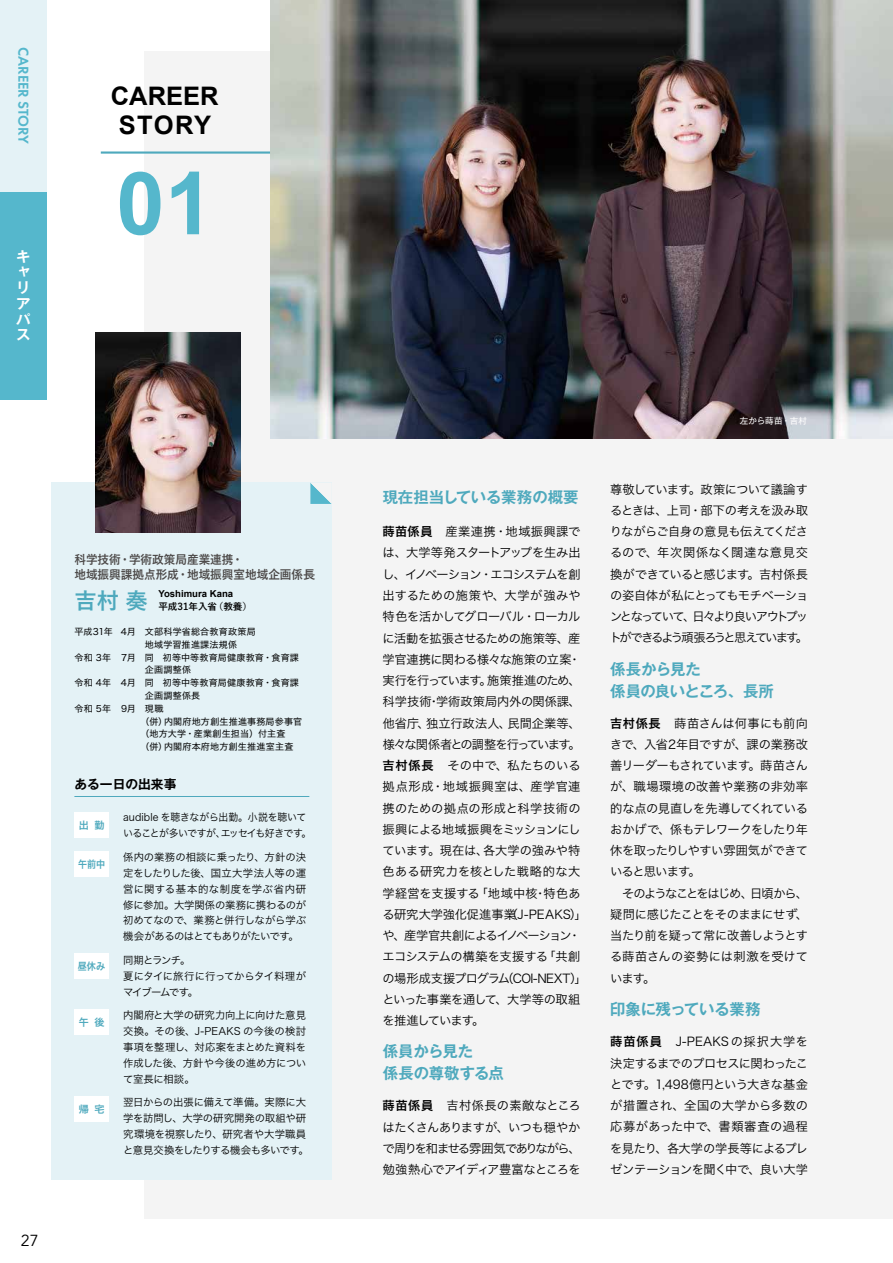
<style>
.page{position:relative;width:893px;height:1263px;background:#fff}
.page>*{position:absolute;margin:0;border:0;box-sizing:border-box;transform-origin:0 0}
.t1{font:700 87.15px "Arial";color:#55b7cc}
.t2{font:700 25.5px/28.7px "Arial";color:#000;text-align:center}
.t3{font:700 22.35px "Yu Go";color:#4ea9bd}
.t4{font:15.9px "Avenir";color:#000}
.t5{font:700 15.45px/22.4px "Gothic MB101 Pro De";letter-spacing:-.015em;color:#4ea9bd}
.t6{font:700 15.45px/22.4px "Gothic MB101 Pro De";letter-spacing:-.045em;color:#4ea9bd}
.t7{font:600 14.85px "Futura PT";color:#55b7cc}
.t8{font:700 14.4px/15.8px "Gothic MB101 Pro De";color:#fff}
.t9{font:700 12.75px "Gothic MB101 Pr 6 De";color:#000}
.t10{font:12.15px/21.3px "Hira Kaku Pro W3";letter-spacing:-.03em;color:#000;text-align:justify}
.t11{font:700 12.15px/15.5px "Yu Go";color:#4c4948;scale:.95 1}
.t12{font:10.35px/15.9px "Hiragino Sans W3";letter-spacing:-.025em;color:#000;text-align:justify}
.t13{font:10.35px/15.9px "Hiragino Sans W3";letter-spacing:-.025em;color:#000;scale:.95 1}
.t14{font:10.35px/15.9px "Hiragino Sans W3";letter-spacing:-.06em;color:#000}
.t15{font:10.05px "Hiragino Sans W6";color:#4ea9bd}
.t16{font:10.05px "Hiragino Sans W6";color:#4ea9bd;scale:.9 1}
.t17{font:700 9.6px "Arial";color:#000}
.t18{font:700 9.6px "Yu Go";color:#000}
.t19{font:9px "Hira Kaku Pro N W4";letter-spacing:.02em;color:#000}
.t20{font:8.55px "Gothic MB101 Pro";letter-spacing:.025em;color:#fff}
.s1{font-family:"Hira Kaku Pro W6"}
</style>
<div class="page">
<div style="left:145px;top:51px;width:748px;height:1167px;background:#f4f4f4"></div>
<div style="left:51px;top:483px;width:281px;height:697px;background:#e4f2f6"></div>
<svg style="left:310px;top:483px;width:22px;height:21px"></svg>
<div style="left:0;top:191px;width:47px;height:209px;background:#55b7cc"></div>
<div style="left:0;top:0;width:47px;height:191px;background:#e4f2f6"></div>
<img style="left:270px;top:0;width:623px;height:438px">
<div style="left:75px;top:812px;width:34px;height:26px;background:#fff"></div>
<div style="left:75px;top:851px;width:34px;height:26px;background:#fff"></div>
<div style="left:75px;top:954px;width:34px;height:25px;background:#fff"></div>
<div style="left:75px;top:1009px;width:34px;height:26px;background:#fff"></div>
<div style="left:75px;top:1096px;width:34px;height:26px;background:#fff"></div>
<hr style="left:74px;top:796px;width:235px;height:1px;background:#4ea9bd">
<hr style="left:101px;top:151px;width:169px;height:3px;background:#4ea9bd">
<img style="left:96px;top:333px;width:144px;height:200px">
<p class="t7" style="left:33px;top:47px;width:99px;rotate:90deg">CAREER STORY</p>
<p class="t8" style="left:16px;top:246px;width:15px">キャリアパス</p>
<h2 class="t2" style="left:111px;top:82px;width:109px">CAREER<br>STORY</h2>
<h1 class="t1" style="left:116px;top:146px;width:98px">01</h1>
<h3 class="t4" style="left:21px;top:1231px;width:19px">27</h3>
<p class="t11" style="left:74px;top:552px;width:255px">科学技術・学術政策局産業連携・<br>地域振興課拠点形成・地域振興室地域企画係長</p>
<h3 class="t3" style="left:74px;top:588px;width:75px">吉村 奏</h3>
<p class="t17" style="left:158px;top:587px;width:76px">Yoshimura Kana</p>
<p class="t18" style="left:158px;top:601px;width:95px">平成31年入省（教養）</p>
<p class="t19" style="left:74px;top:624px;width:183px">平成31年 4月 文部科学省総合教育政策局</p>
<p class="t19" style="left:145px;top:636px;width:94px">地域学習推進課法規係</p>
<p class="t19" style="left:74px;top:649px;width:226px">令和 3年 7月 同　初等中等教育局健康教育・食育課</p>
<p class="t19" style="left:145px;top:662px;width:48px">企画調整係</p>
<p class="t19" style="left:74px;top:675px;width:226px">令和 4年 4月 同　初等中等教育局健康教育・食育課</p>
<p class="t19" style="left:145px;top:687px;width:57px">企画調整係長</p>
<p class="t19" style="left:74px;top:700px;width:90px">令和 5年 9月 現職</p>
<p class="t19" style="left:140px;top:713px;width:163px">（併）内閣府地方創生推進事務局参事官</p>
<p class="t19" style="left:140px;top:726px;width:147px">（地方大学・産業創生担当）付主査</p>
<p class="t19" style="left:140px;top:739px;width:154px">（併）内閣府本府地方創生推進室主査</p>
<p class="t9" style="left:74px;top:774px;width:104px">ある一日の出来事</p>
<p class="t15" style="left:79px;top:816px;width:27px">出 勤</p>
<p class="t16" style="left:78px;top:855px;width:32px">午前中</p>
<p class="t16" style="left:78px;top:957px;width:32px">昼休み</p>
<p class="t15" style="left:79px;top:1013px;width:27px">午 後</p>
<p class="t15" style="left:79px;top:1100px;width:27px">帰 宅</p>
<p class="t13" style="left:123px;top:809px;width:199px">audible を聴きながら出勤。小説を聴いていることが多いですが、エッセイも好きです。</p>
<p class="t12" style="left:123px;top:848px;width:184px">係内の業務の相談に乗ったり、方針の決定をしたりした後、国立大学法人等の運営に関する基本的な制度を学ぶ省内研修に参加。大学関係の業務に携わるのが初めてなので、業務と併行しながら学ぶ機会があるのはとてもありがたいです。</p>
<p class="t14" style="left:123px;top:951px;width:184px">同期とランチ。<br>夏にタイに旅行に行ってからタイ料理がマイブームです。</p>
<p class="t12" style="left:123px;top:1006px;width:185px">内閣府と大学の研究力向上に向けた意見交換。その後、J-PEAKS の今後の検討事項を整理し、対応案をまとめた資料を作成した後、方針や今後の進め方について室長に相談。</p>
<p class="t12" style="left:123px;top:1093px;width:187px;text-align:left">翌日からの出張に備えて準備。実際に大学を訪問し、大学の研究開発の取組や研究環境を視察したり、研究者や大学職員と意見交換をしたりする機会も多いです。</p>
<p class="t5" style="left:383px;top:484px;width:197px">現在担当している業務の概要</p>
<p class="t10" style="left:382px;top:520px;width:206px;text-align:left"><span class="s1">蒔苗係員　</span>産業連携・地域振興課では、大学等発スタートアップを生み出し、イノベーション・エコシステムを創出するための施策や、大学が強みや特色を活かしてグローバル・ローカルに活動を拡張させるための施策等、産学官連携に関わる様々な施策の立案・実行を行っています。施策推進のため、科学技術・学術政策局内外の関係課、他省庁、独立行政法人、民間企業等、様々な関係者との調整を行っています。<span class="s1">吉村係長</span>　その中で、私たちのいる拠点形成・地域振興室は、産学官連携のための拠点の形成と科学技術の振興による地域振興をミッションにしています。現在は、各大学の強みや特色ある研究力を核とした戦略的な大学経営を支援する「地域中核・特色ある研究大学強化促進事業（J-PEAKS）」や、産学官共創によるイノベーション・エコシステムの構築を支援する「共創の場形成支援プログラム（COI-NEXT）」といった事業を通して、大学等の取組を推進しています。</p>
<p class="t5" style="left:383px;top:1038px;width:123px">係員から見た<br>係長の尊敬する点</p>
<p class="t10" style="left:383px;top:1094px;width:200px"><span class="s1">蒔苗係員　</span>吉村係長の素敵なところはたくさんありますが、いつも穏やかで周りを和ませる雰囲気でありながら、勉強熱心でアイディア豊富なところを</p>
<p class="t20" style="left:740px;top:414px;width:69px">左から蒔苗・吉村</p>
<p class="t10" style="left:610px;top:478px;width:200px">尊敬しています。政策について議論するときは、上司・部下の考えを汲み取りながらご自身の意見も伝えてくださるので、年次関係なく闊達な意見交換ができていると感じます。吉村係長の姿自体が私にとってもモチベーションとなっていて、日々より良いアウトプットができるよう頑張ろうと思えています。</p>
<p class="t6" style="left:610px;top:656px;width:165px">係長から見た<br>係員の良いところ、長所</p>
<p class="t10" style="left:610px;top:711px;width:200px;text-align:left"><span class="s1">吉村係長</span>　蒔苗さんは何事にも前向きで、入省2年目ですが、課の業務改善リーダーもされています。蒔苗さんが、職場環境の改善や業務の非効率的な点の見直しを先導してくれているおかげで、係もテレワークをしたり年休を取ったりしやすい雰囲気ができていると思います。<br>　そのようなことをはじめ、日頃から、疑問に感じたことをそのままにせず、当たり前を疑って常に改善しようとする蒔苗さんの姿勢には刺激を受けています。</p>
<p class="t5" style="left:610px;top:996px;width:152px">印象に残っている業務</p>
<p class="t10" style="left:610px;top:1030px;width:200px"><span class="s1">蒔苗係員　</span>J-PEAKSの採択大学を決定するまでのプロセスに関わったことです。1,498億円という大きな基金が措置され、全国の大学から多数の応募があった中で、書類審査の過程を見たり、各大学の学長等によるプレゼンテーションを聞く中で、良い大学</p>
</div>
